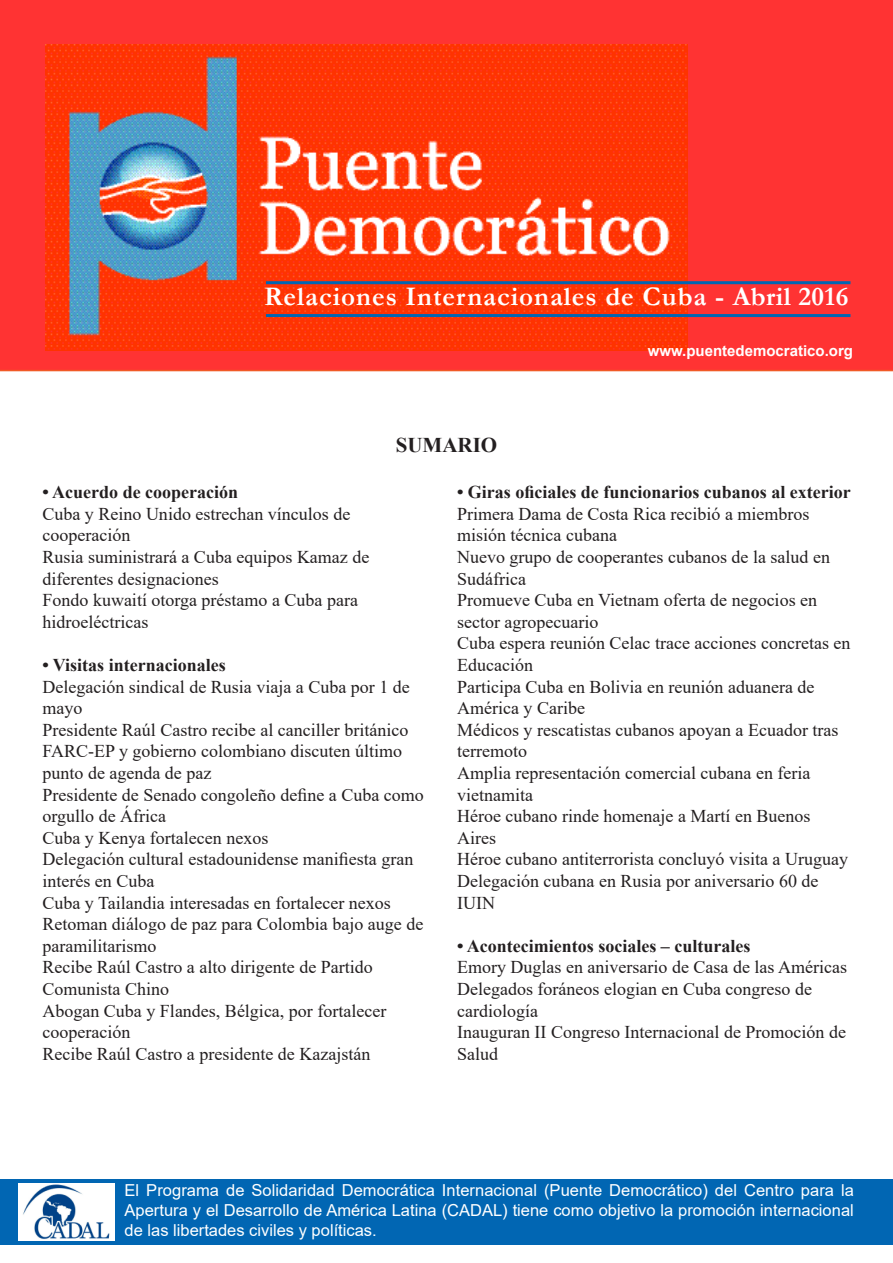
<style>
.page{position:relative;width:893px;height:1263px;background:#fff}
.page>*{position:absolute;margin:0;border:0;box-sizing:border-box;transform-origin:0 0}
.Hipervinculo{font:700 27px "Garamond";letter-spacing:.035em;color:#fff}
.t1{font:700 21px "Times New Roman";color:#231f20}
.t2{font:18px/21.6px "Times New Roman";color:#231f20}
.t3{font:700 18px "Times New Roman";color:#231f20}
.t4{font:16.5px/19.8px "Arial";color:#fff;text-align:justify}
.t5{font:700 15px "Arial";color:#fff}
</style>
<div class="page">
<div style="left:0;top:1179px;width:893px;height:66px;background:#0166b3"></div>
<img style="left:19px;top:1184px;width:95px;height:56px">
<div style="left:0;top:0;width:893px;height:371px;background:#f33"></div>
<img style="left:45px;top:44px;width:642px;height:307px">
<hr style="left:266px;top:281px;width:584px;height:3px;background:#0166b3">
<hr style="left:266px;top:314px;width:584px;height:3px;background:#0166b3">
<p class="Hipervinculo" style="left:264px;top:278px;width:586px">Relaciones Internacionales de Cuba - Abril 2016</p>
<p class="t5" style="left:648px;top:340px;width:207px">www.puentedemocratico.org</p>
<p class="t1" style="left:396px;top:429px;width:103px">SUMARIO</p>
<p class="t3" style="left:457px;top:479px;width:395px">• Giras oficiales de funcionarios cubanos al exterior</p>
<p class="t2" style="left:457px;top:502px;width:354px">Primera Dama de Costa Rica recibió a miembros misión técnica cubana</p>
<p class="t2" style="left:457px;top:545px;width:374px">Nuevo grupo de cooperantes cubanos de la salud en<br>Sudáfrica</p>
<p class="t2" style="left:457px;top:589px;width:361px">Promueve Cuba en Vietnam oferta de negocios en sector agropecuario</p>
<p class="t2" style="left:457px;top:632px;width:395px">Cuba espera reunión Celac trace acciones concretas en<br>Educación</p>
<p class="t2" style="left:457px;top:675px;width:359px">Participa Cuba en Bolivia en reunión aduanera de<br>América y Caribe</p>
<p class="t2" style="left:457px;top:718px;width:383px">Médicos y rescatistas cubanos apoyan a Ecuador tras terremoto</p>
<p class="t2" style="left:457px;top:761px;width:355px">Amplia representación comercial cubana en feria vietnamita</p>
<p class="t2" style="left:457px;top:805px;width:355px">Héroe cubano rinde homenaje a Martí en Buenos<br>Aires</p>
<p class="t2" style="left:457px;top:848px;width:392px">Héroe cubano antiterrorista concluyó visita a Uruguay</p>
<p class="t2" style="left:457px;top:869px;width:363px">Delegación cubana en Rusia por aniversario 60 de<br>IUIN</p>
<p class="t3" style="left:457px;top:933px;width:295px">• Acontecimientos sociales – culturales</p>
<p class="t2" style="left:457px;top:956px;width:391px">Emory Duglas en aniversario de Casa de las Américas</p>
<p class="t2" style="left:457px;top:977px;width:356px">Delegados foráneos elogian en Cuba congreso de cardiología</p>
<p class="t2" style="left:457px;top:1021px;width:390px">Inauguran II Congreso Internacional de Promoción de<br>Salud</p>
<p class="t3" style="left:42px;top:479px;width:197px">• Acuerdo de cooperación</p>
<p class="t2" style="left:42px;top:502px;width:309px">Cuba y Reino Unido estrechan vínculos de cooperación</p>
<p class="t2" style="left:42px;top:545px;width:328px">Rusia suministrará a Cuba equipos Kamaz de diferentes designaciones</p>
<p class="t2" style="left:42px;top:589px;width:317px">Fondo kuwaití otorga préstamo a Cuba para hidroeléctricas</p>
<p class="t3" style="left:42px;top:652px;width:185px">• Visitas internacionales</p>
<p class="t2" style="left:42px;top:675px;width:369px">Delegación sindical de Rusia viaja a Cuba por 1 de mayo</p>
<p class="t2" style="left:42px;top:718px;width:367px">Presidente Raúl Castro recibe al canciller británico</p>
<p class="t2" style="left:42px;top:740px;width:361px">FARC-EP y gobierno colombiano discuten último punto de agenda de paz</p>
<p class="t2" style="left:42px;top:783px;width:383px">Presidente de Senado congoleño define a Cuba como orgullo de África</p>
<p class="t2" style="left:42px;top:826px;width:227px">Cuba y Kenya fortalecen nexos</p>
<p class="t2" style="left:42px;top:848px;width:372px">Delegación cultural estadounidense manifiesta gran interés en Cuba</p>
<p class="t2" style="left:42px;top:891px;width:350px">Cuba y Tailandia interesadas en fortalecer nexos</p>
<p class="t2" style="left:42px;top:913px;width:382px">Retoman diálogo de paz para Colombia bajo auge de paramilitarismo</p>
<p class="t2" style="left:42px;top:956px;width:332px">Recibe Raúl Castro a alto dirigente de Partido<br>Comunista Chino</p>
<p class="t2" style="left:42px;top:999px;width:345px">Abogan Cuba y Flandes, Bélgica, por fortalecer cooperación</p>
<p class="t2" style="left:42px;top:1042px;width:329px">Recibe Raúl Castro a presidente de Kazajstán</p>
<p class="t4" style="left:125px;top:1181px;width:731px">El Programa de Solidaridad Democrática Internacional (Puente Democrático) del Centro para la Apertura y el Desarrollo de América Latina (CADAL) tiene como objetivo la promoción internacional de las libertades civiles y políticas.</p>
</div>
